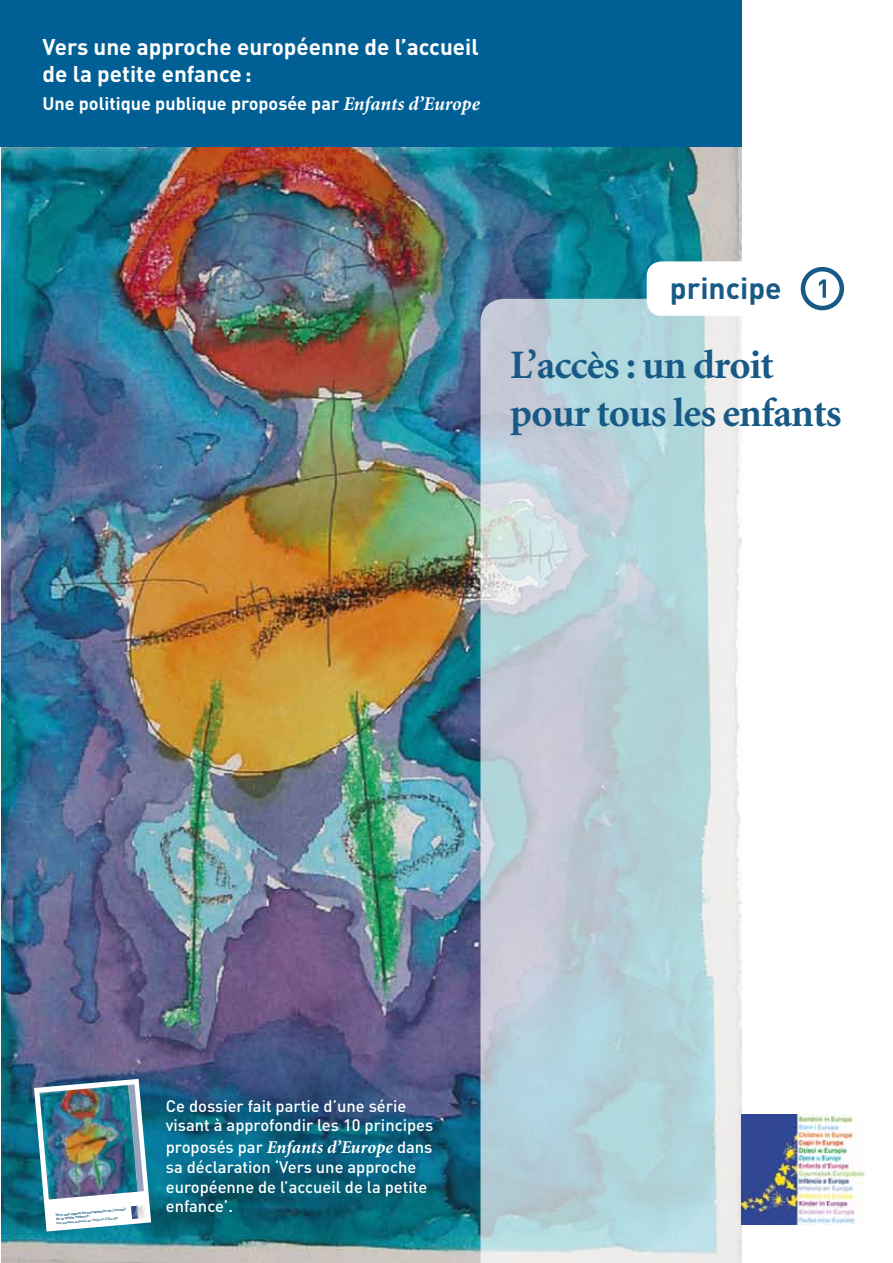
<style>
.page{position:relative;width:893px;height:1263px;background:#fff}
.page>*{position:absolute;margin:0;border:0;box-sizing:border-box;transform-origin:0 0}
.t1{font:700 40.5px/48.6px "Minion";letter-spacing:-.02em;color:#175a86}
.t2{font:700 30px/56.8px "DIN";color:#175a86;text-align:justify}
.t3{font:700 22.5px/27px "DIN";color:#fff}
.t4{font:700 18px "DIN";color:#fff}
.t5{font:500 16.5px/19.8px "DIN";color:#fff}
.t6{font:700 3.6px/3.6px "DIN";color:#175a86}
.t7{font:700 2.85px "DIN";color:#175a86}
.s1{font-family:"Minion";font-style:italic;font-size:19.5px}
.s2{font-family:"Minion";font-style:italic;font-size:3.6px}
.s3{font-family:"Minion";font-weight:700;font-style:italic;font-size:18px}
</style>
<div class="page">
<img style="left:1px;top:146px;width:741px;height:1117px">
<div style="left:0;top:0;width:741px;height:146px;background:#005f95"></div>
<svg style="left:480px;top:299px;width:375px;height:964px"></svg>
<div style="left:647px;top:261px;width:136px;height:55px;background:#fff;border-radius:15px"></div>
<svg style="left:647px;top:318px;width:136px;height:55px"></svg>
<svg style="left:647px;top:375px;width:136px;height:55px"></svg>
<svg style="left:647px;top:432px;width:136px;height:54px"></svg>
<svg style="left:647px;top:489px;width:136px;height:54px"></svg>
<svg style="left:647px;top:546px;width:136px;height:54px"></svg>
<svg style="left:647px;top:603px;width:136px;height:54px"></svg>
<svg style="left:647px;top:659px;width:136px;height:55px"></svg>
<svg style="left:647px;top:716px;width:136px;height:55px"></svg>
<svg style="left:647px;top:773px;width:136px;height:55px"></svg>
<img style="left:742px;top:1114px;width:124px;height:110px">
<div style="left:803px;top:269px;width:39px;height:39px;background:#fff;border-radius:50%"></div>
<div style="left:801px;top:267px;width:43px;height:43px;border:5px solid #175a86;border-radius:50%"></div>
<svg style="left:819px;top:279px;width:7px;height:19px"></svg>
<div style="left:803px;top:322px;width:39px;height:39px;background:#fff;border-radius:50%"></div>
<div style="left:801px;top:319px;width:43px;height:44px;border:5px solid #175a86;border-radius:50%"></div>
<div style="left:803px;top:380px;width:39px;height:39px;background:#fff;border-radius:50%"></div>
<div style="left:801px;top:378px;width:43px;height:43px;border:5px solid #175a86;border-radius:50%"></div>
<div style="left:803px;top:438px;width:39px;height:39px;background:#fff;border-radius:50%"></div>
<div style="left:801px;top:436px;width:43px;height:43px;border:5px solid #175a86;border-radius:50%"></div>
<div style="left:803px;top:496px;width:39px;height:39px;background:#fff;border-radius:50%"></div>
<div style="left:801px;top:494px;width:43px;height:43px;border:5px solid #175a86;border-radius:50%"></div>
<div style="left:803px;top:554px;width:39px;height:39px;background:#fff;border-radius:50%"></div>
<div style="left:801px;top:552px;width:43px;height:43px;border:5px solid #175a86;border-radius:50%"></div>
<div style="left:801px;top:610px;width:43px;height:43px;border:5px solid #175a86;border-radius:50%"></div>
<svg style="left:817px;top:623px;width:11px;height:18px"></svg>
<div style="left:803px;top:670px;width:39px;height:39px;background:#fff;border-radius:50%"></div>
<div style="left:801px;top:668px;width:43px;height:43px;border:5px solid #175a86;border-radius:50%"></div>
<div style="left:803px;top:728px;width:39px;height:39px;background:#fff;border-radius:50%"></div>
<div style="left:801px;top:726px;width:43px;height:44px;border:5px solid #175a86;border-radius:50%"></div>
<div style="left:803px;top:787px;width:39px;height:38px;background:#fff;border-radius:50%"></div>
<div style="left:801px;top:784px;width:43px;height:44px;border:5px solid #175a86;border-radius:50%"></div>
<svg style="left:34px;top:1079px;width:117px;height:152px"></svg>
<img style="left:40px;top:1085px;width:98px;height:114px">
<img style="left:131px;top:1205px;width:15px;height:14px">
<h3 class="t3" style="left:43px;top:33px;width:438px">Vers une approche européenne de l’accueil de la petite enfance:</h3>
<p class="t4" style="left:43px;top:92px;width:439px">Une politique publique proposée par <span class="s1">Enfants d’Europe</span></p>
<h2 class="t2" style="left:670px;top:259px;width:113px">principe principe principe</h2>
<h1 class="t1" style="left:510px;top:342px;width:333px">L’accès : un droit pour tous les enfants</h1>
<p class="t6" style="left:56px;top:1213px;width:72px;rotate:-5deg">Vers une approche européenne de l’accueil de la petite enfance:</p>
<p class="t7" style="left:56px;top:1221px;width:63px;rotate:-5deg">Une politique proposée par <span class="s2">Enfants d’Europe</span></p>
<p class="t5" style="left:166px;top:1095px;width:269px">Ce dossier fait partie d’une série visant à approfondir les 10 principes</p>
<p class="t5" style="left:166px;top:1136px;width:268px">proposés par <span class="s3">Enfants d’Europe</span> dans sa déclaration ‘Vers une approche européenne de l’accueil de la petite enfance’.</p>
</div>
